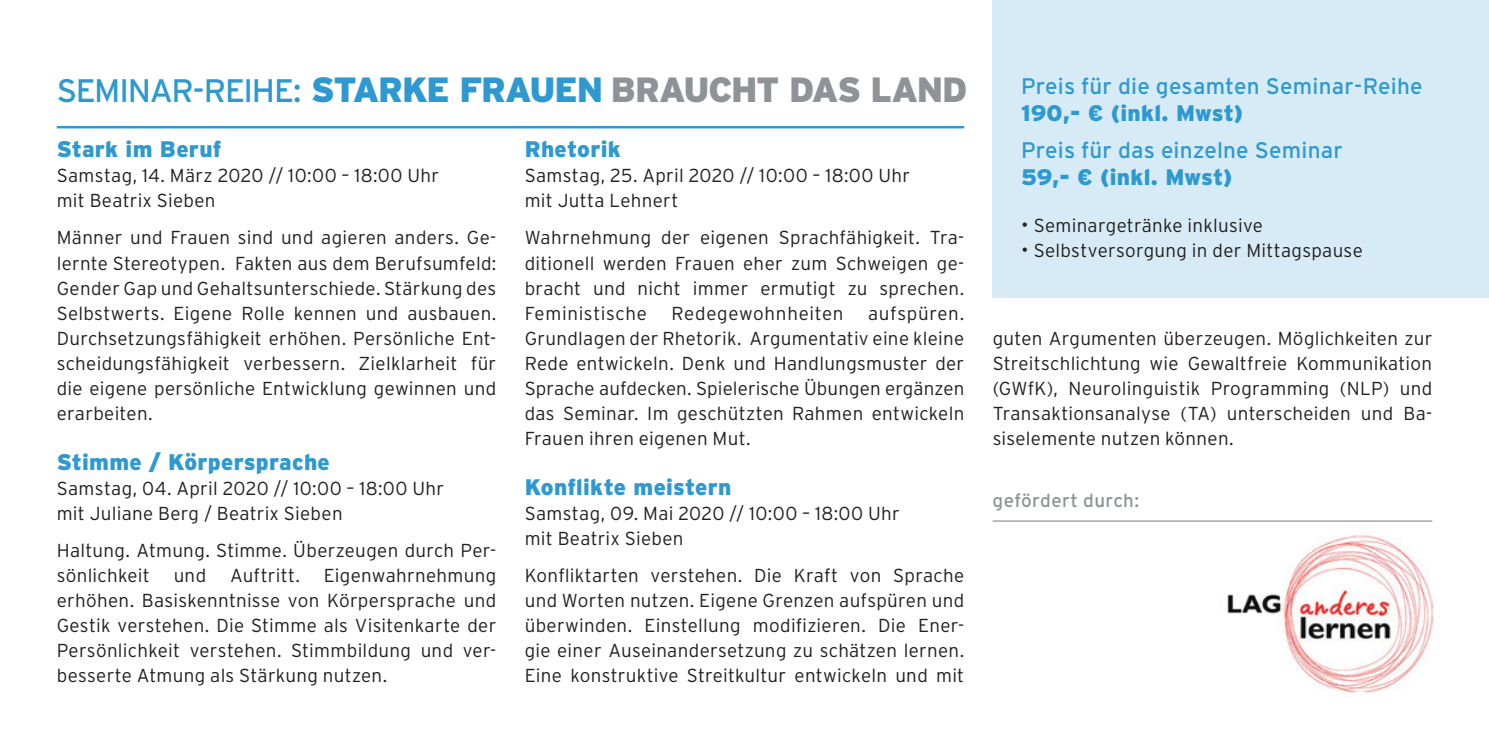
<style>
.page{position:relative;width:1489px;height:745px;background:#fff}
.page>*{position:absolute;margin:0;border:0;box-sizing:border-box;transform-origin:0 0}
.t1{font:32.5px "Interstate";letter-spacing:-.04em;color:#2e99d0}
.t2{font:900 22.5px "Interstate";letter-spacing:.01em;color:#2e99d0}
.t3{font:22.5px "Interstate";letter-spacing:.01em;color:#2e99d0}
.t4{font:300 18.75px/25px "Interstate";letter-spacing:.015em;color:#231f20;text-align:justify}
.t5{font:300 18.75px "Interstate";letter-spacing:.04em;color:#231f20}
.t6{font:18.75px "Interstate";letter-spacing:.02em;color:#8f9398}
.s1{font-weight:900;font-size:35px}
.s2{font-weight:900;font-size:35px;color:#8f9398}
.s3{font-size:20px}
</style>
<div class="page">
<div style="left:992px;top:0;width:496px;height:298px;background:#d6ebf5"></div>
<hr style="left:57px;top:126px;width:907px;height:2px;background:#2e99d0">
<hr style="left:992px;top:520px;width:439px;height:1px;background:#8f9398">
<img style="left:1227px;top:533px;width:207px;height:160px">
<h1 class="t1" style="left:57px;top:71px;width:912px">SEMINAR-REIHE: <span class="s1">STARKE FRAUEN</span> <span class="s2">BRAUCHT DAS LAND</span></h1>
<p class="t2" style="left:57px;top:135px;width:166px">Stark im Beruf</p>
<p class="t4" style="left:57px;top:162px;width:384px">Samstag, 14. März 2020 // 10:00 – 18:00 Uhr mit Beatrix Sieben</p>
<p class="t4" style="left:57px;top:225px;width:441px">Männer und Frauen sind und agieren anders. Ge&shy;lernte Stereotypen. Fakten aus dem Berufsumfeld:<br>Gender Gap und Gehaltsunterschiede. Stärkung des Selbstwerts. Eigene Rolle kennen und ausbauen.<br>Durchsetzungsfähigkeit erhöhen. Persönliche Ent&shy;scheidungsfähigkeit verbessern. Zielklarheit für die eigene persönliche Entwicklung gewinnen und erarbeiten.</p>
<p class="t2" style="left:57px;top:448px;width:274px">Stimme / Körpersprache</p>
<p class="t4" style="left:57px;top:475px;width:389px">Samstag, 04. April 2020 // 10:00 – 18:00 Uhr mit Juliane Berg / Beatrix Sieben</p>
<p class="t4" style="left:57px;top:537px;width:441px">Haltung. Atmung. Stimme. Überzeugen durch Per&shy;sönlichkeit</p>
<p class="t4" style="left:57px;top:562px;width:441px;text-indent:267px">Eigenwahrnehmung erhöhen. Basiskenntnisse von Körpersprache und Gestik verstehen. Die Stimme als Visitenkarte der Persönlichkeit verstehen. Stimmbildung und ver&shy;besserte Atmung als Stärkung nutzen.</p>
<p class="t4" style="left:174px;top:562px;width:34px">und</p>
<p class="t4" style="left:230px;top:562px;width:71px">Auftritt.</p>
<p class="t2" style="left:524px;top:135px;width:97px">Rhetorik</p>
<p class="t4" style="left:524px;top:162px;width:387px">Samstag, 25. April 2020 // 10:00 – 18:00 Uhr mit Jutta Lehnert</p>
<p class="t4" style="left:524px;top:225px;width:441px">Wahrnehmung der eigenen Sprachfähigkeit. Tra&shy;ditionell werden Frauen eher zum Schweigen ge&shy;bracht und nicht immer ermutigt zu sprechen.<br>Feministische</p>
<p class="t5" style="left:671px;top:301px;width:173px">Redegewohnheiten</p>
<p class="t4" style="left:524px;top:300px;width:441px;text-indent:343px">aufspüren.<br>Grundlagen der Rhetorik. Argumentativ eine kleine Rede entwickeln. Denk und Handlungsmuster der Sprache aufdecken. Spielerische Übungen ergänzen das Seminar. Im geschützten Rahmen entwickeln Frauen ihren eigenen Mut.</p>
<p class="t2" style="left:524px;top:473px;width:208px">Konflikte meistern</p>
<p class="t4" style="left:524px;top:500px;width:377px">Samstag, 09. Mai 2020 // 10:00 – 18:00 Uhr mit Beatrix Sieben</p>
<p class="t4" style="left:524px;top:562px;width:441px">Konfliktarten verstehen. Die Kraft von Sprache und Worten nutzen. Eigene Grenzen aufspüren und überwinden. Einstellung modifizieren. Die Ener&shy;gie einer Auseinandersetzung zu schätzen lernen.<br>Eine konstruktive Streitkultur entwickeln und mit</p>
<p class="t3" style="left:1020px;top:72px;width:403px">Preis für die gesamten Seminar-Reihe</p>
<p class="t2" style="left:1020px;top:99px;width:223px">190,- € (inkl. Mwst)</p>
<p class="t3" style="left:1020px;top:136px;width:323px">Preis für das einzelne Seminar</p>
<p class="t2" style="left:1020px;top:163px;width:213px">59,- € (inkl. Mwst)</p>
<p class="t4" style="left:1020px;top:212px;width:243px"><span class="s3">•</span> Seminargetränke inklusive</p>
<p class="t4" style="left:1020px;top:237px;width:343px"><span class="s3">•</span> Selbstversorgung in der Mittagspause</p>
<p class="t4" style="left:992px;top:325px;width:441px">guten Argumenten überzeugen. Möglichkeiten zur Streitschlichtung wie Gewaltfreie Kommunikation (GWfK), Neurolinguistik Programming (NLP) und Transaktionsanalyse (TA) unterscheiden und Ba&shy;siselemente nutzen können.</p>
<p class="t6" style="left:992px;top:489px;width:148px">gefördert durch:</p>
</div>
